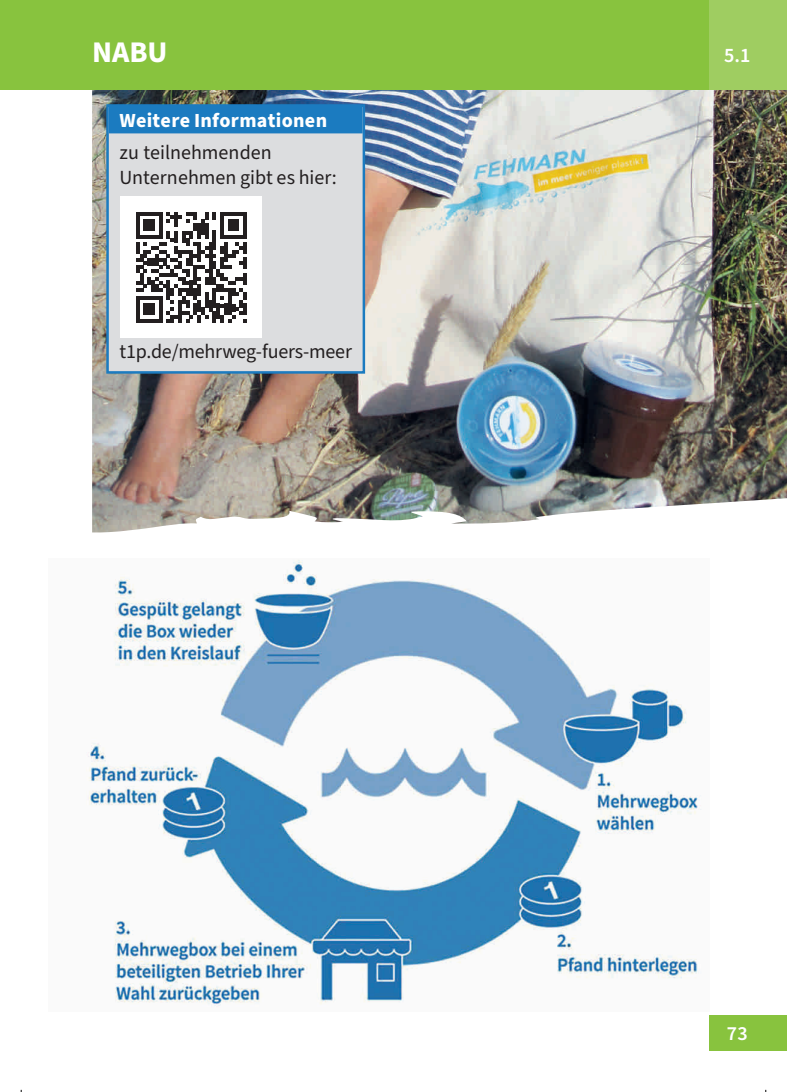
<style>
.page{position:relative;width:787px;height:1092px;background:#fff}
.page>*{position:absolute;margin:0;border:0;box-sizing:border-box;transform-origin:0 0}
.t1{font:700 30px "Source Sans Pro";color:#fff}
.t2{font:20px/25px "Source Sans Pro";color:#231f20}
.t3{font:700 20px "Source Sans Pro";letter-spacing:.015em;color:#fff}
.t4{font:600 20px "Source Sans Pro";color:#fff}
</style>
<div class="page">
<div style="left:0;top:0;width:786px;height:90px;background:#88c33e"></div>
<img style="left:86px;top:560px;width:616px;height:447px">
<img style="left:92px;top:90px;width:694px;height:442px">
<div style="left:709px;top:0;width:77px;height:90px;background:#9fcd61"></div>
<div style="left:107px;top:105px;width:257px;height:267px;background:#dcdddf"></div>
<div style="left:109px;top:106px;width:253px;height:27px;background:#1b7bc0"></div>
<div style="left:106px;top:104px;width:259px;height:269px;border:2px solid #1b7bc0"></div>
<div style="left:120px;top:196px;width:142px;height:142px;background:#fff"></div>
<svg style="left:136px;top:212px;width:111px;height:111px"></svg>
<div style="left:709px;top:1015px;width:77px;height:35px;background:#88c33e"></div>
<h1 class="t1" style="left:92px;top:32px;width:77px">NABU</h1>
<p class="t4" style="left:724px;top:42px;width:28px">5.1</p>
<p class="t3" style="left:119px;top:107px;width:209px">Weitere Informationen</p>
<p class="t2" style="left:119px;top:141px;width:219px">zu teilnehmenden<br>Unternehmen gibt es hier:</p>
<p class="t2" style="left:119px;top:339px;width:234px">t1p.de/mehrweg-fuers-meer</p>
<p class="t4" style="left:726px;top:1019px;width:22px">73</p>
</div>
